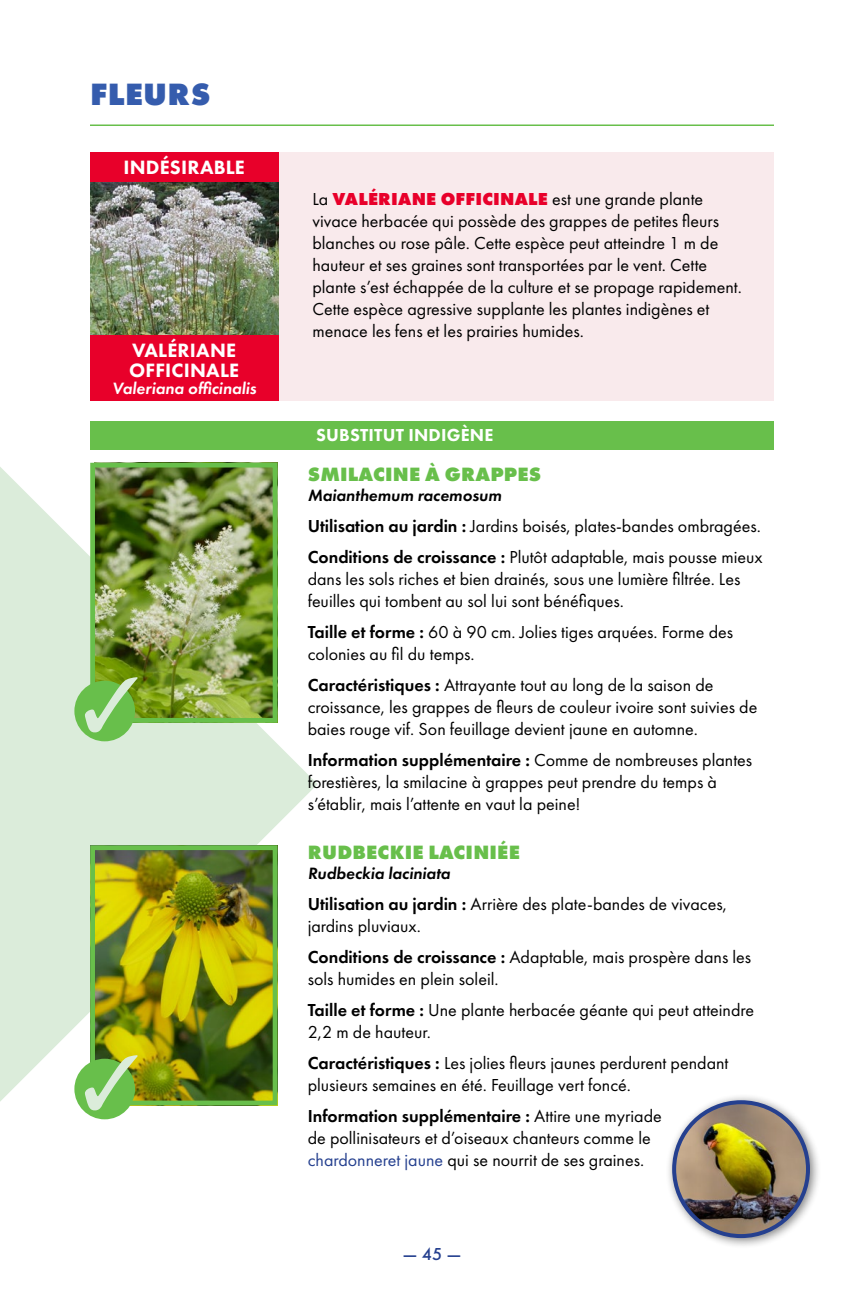
<style>
.page{position:relative;width:864px;height:1296px;background:#fff}
.page>*{position:absolute;margin:0;border:0;box-sizing:border-box;transform-origin:0 0}
.t1{font:800 32px "Futura PT";letter-spacing:.01em;color:#355cad}
.t2{font:800 20px "Futura PT";letter-spacing:.01em;color:#68bf4b}
.t3{font:800 20px/20px "Futura PT";letter-spacing:.01em;color:#fff}
.t4{font:18px/22px "Futura PT";color:#000}
.t5{font:800 18px "Futura PT";letter-spacing:.01em;color:#fff}
.t6{font:500 18px "Futura PT";color:#25408f}
.t7{font:italic 600 17px "Futura PT";color:#000}
.t8{font:italic 600 17px "Futura PT";color:#fff}
.s1{font-weight:800;color:#e8002a}
.s2{font-weight:600}
.s3{color:#25408f}
</style>
<div class="page">
<svg style="left:0;top:449px;width:318px;height:671px;fill:#dbecda"></svg>
<hr style="left:90px;top:124px;width:684px;height:2px;background:#68bf4b">
<div style="left:90px;top:152px;width:684px;height:249px;background:#f9eaec"></div>
<div style="left:90px;top:421px;width:684px;height:28px;background:#68bf4b"></div>
<img style="left:96px;top:469px;width:175px;height:248px">
<div style="left:90px;top:463px;width:187px;height:260px;border:5px solid #68bf4b"></div>
<div style="left:74px;top:681px;width:61px;height:60px;background:#68bf4b;border-radius:50%"></div>
<svg style="left:85px;top:677px;width:53px;height:55px"></svg>
<img style="left:96px;top:851px;width:175px;height:248px">
<div style="left:90px;top:845px;width:187px;height:260px;border:5px solid #68bf4b"></div>
<div style="left:74px;top:1059px;width:61px;height:60px;background:#68bf4b;border-radius:50%"></div>
<svg style="left:85px;top:1055px;width:53px;height:55px"></svg>
<img style="left:90px;top:181px;width:188px;height:154px">
<div style="left:90px;top:152px;width:188px;height:29px;background:#e8002a"></div>
<div style="left:90px;top:335px;width:188px;height:66px;background:#e8002a"></div>
<div style="left:665px;top:1093px;width:157px;height:157px;background:#000;opacity:.5"></div>
<img style="left:674px;top:1102px;width:134px;height:134px;border-radius:67px">
<div style="left:672px;top:1100px;width:138px;height:138px;border:4px solid #25408f;border-radius:50%"></div>
<h1 class="t1" style="left:90px;top:74px;width:122px">FLEURS</h1>
<p class="t3" style="left:123px;top:157px;width:123px">INDÉSIRABLE</p>
<p class="t3" style="left:129px;top:340px;width:112px">VALÉRIANE<br>OFFICINALE</p>
<p class="t8" style="left:112px;top:378px;width:146px">Valeriana officinalis</p>
<p class="t4" style="left:312px;top:188px;width:431px">La <span class="s1">VALÉRIANE OFFICINALE</span> est une grande plante vivace herbacée qui possède des grappes de petites fleurs blanches ou rose pâle. Cette espèce peut atteindre 1 m de hauteur et ses graines sont transportées par le vent. Cette plante s’est échappée de la culture et se propage rapidement.<br>Cette espèce agressive supplante les plantes indigènes et menace les fens et les prairies humides.</p>
<p class="t5" style="left:316px;top:423px;width:179px">SUBSTITUT INDIGÈNE</p>
<p class="t2" style="left:308px;top:461px;width:235px">SMILACINE À GRAPPES</p>
<p class="t7" style="left:308px;top:484px;width:195px">Maianthemum racemosum</p>
<p class="t4" style="left:308px;top:510px;width:456px;line-height:31px"><span class="s2">Utilisation au jardin :</span> Jardins boisés, plates-bandes ombragées.<br><span class="s2">Conditions de croissance :</span> Plutôt adaptable, mais pousse mieux</p>
<p class="t4" style="left:308px;top:568px;width:434px">dans les sols riches et bien drainés, sous une lumière filtrée. Les feuilles qui tombent au sol lui sont bénéfiques.</p>
<p class="t4" style="left:308px;top:621px;width:427px"><span class="s2">Taille et forme :</span> 60 à 90 cm. Jolies tiges arquées. Forme des colonies au fil du temps.</p>
<p class="t4" style="left:308px;top:674px;width:451px"><span class="s2">Caractéristiques :</span> Attrayante tout au long de la saison de croissance, les grappes de fleurs de couleur ivoire sont suivies de baies rouge vif. Son feuillage devient jaune en automne.</p>
<p class="t4" style="left:308px;top:749px;width:446px"><span class="s2">Information supplémentaire :</span> Comme de nombreuses plantes forestières, la smilacine à grappes peut prendre du temps à s’établir, mais l’attente en vaut la peine!</p>
<p class="t2" style="left:308px;top:839px;width:214px">RUDBECKIE LACINIÉE</p>
<p class="t7" style="left:308px;top:862px;width:144px">Rudbeckia laciniata</p>
<p class="t4" style="left:308px;top:893px;width:421px"><span class="s2">Utilisation au jardin :</span> Arrière des plate-bandes de vivaces, jardins pluviaux.</p>
<p class="t4" style="left:308px;top:946px;width:445px"><span class="s2">Conditions de croissance :</span> Adaptable, mais prospère dans les sols humides en plein soleil.</p>
<p class="t4" style="left:308px;top:999px;width:448px"><span class="s2">Taille et forme :</span> Une plante herbacée géante qui peut atteindre<br>2,2 m de hauteur.</p>
<p class="t4" style="left:308px;top:1052px;width:422px"><span class="s2">Caractéristiques :</span> Les jolies fleurs jaunes perdurent pendant plusieurs semaines en été. Feuillage vert foncé.</p>
<p class="t4" style="left:308px;top:1105px;width:356px"><span class="s2">Information supplémentaire :</span> Attire une myriade de pollinisateurs et d’oiseaux chanteurs comme le <span class="s3">chardonneret jaune</span> qui se nourrit de ses graines.</p>
<p class="t6" style="left:402px;top:1243px;width:61px">— 45 —</p>
</div>
